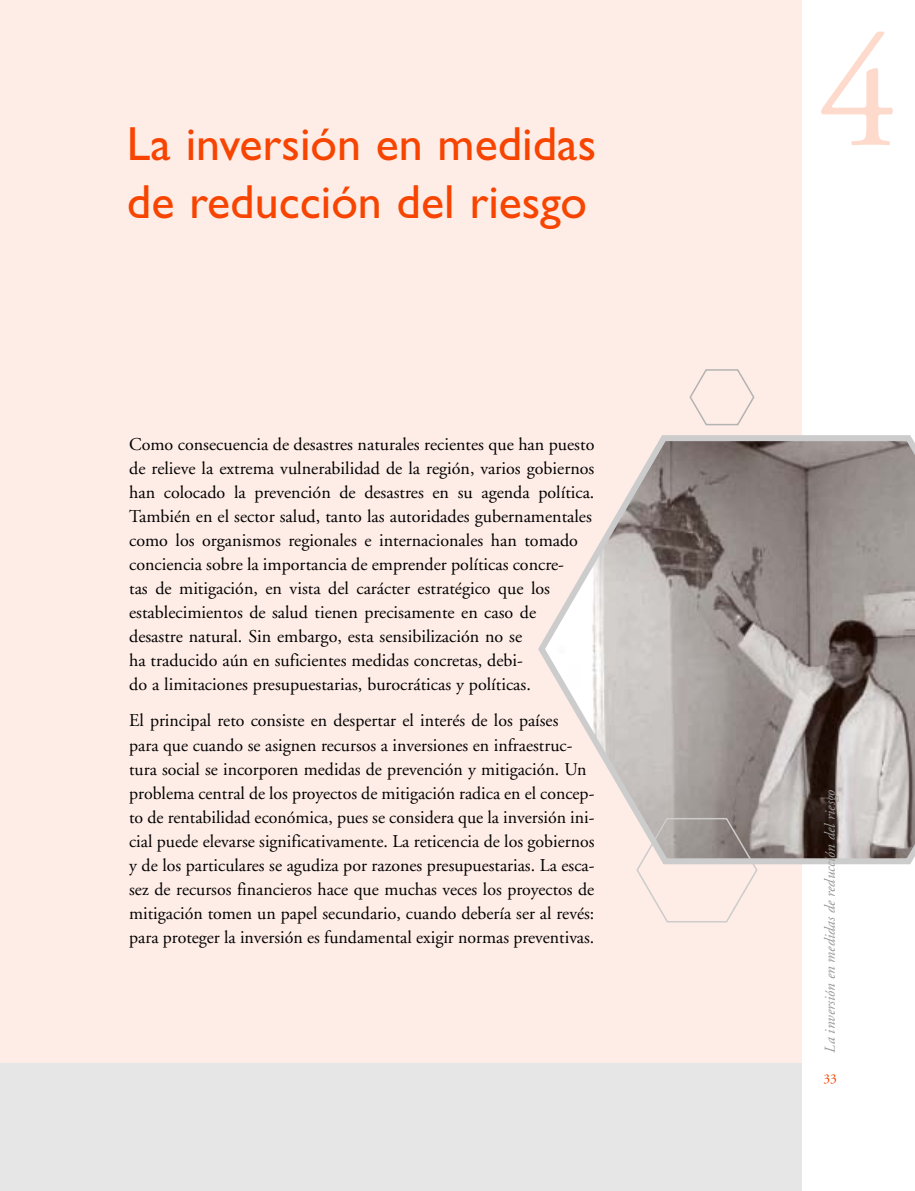
<style>
.page{position:relative;width:915px;height:1191px;background:#fff}
.page>*{position:absolute;margin:0;border:0;box-sizing:border-box;transform-origin:0 0}
.t1{font:160.2px "Adobe Garamond";color:#fddacc}
.t2{font:48px "Gill Sans";color:#f74400}
.t3{font:18px/24px "Adobe Garamond";color:#000}
.t4{font:italic 15px "Adobe Garamond";color:#999}
.t5{font:13.5px "Adobe Garamond";color:#f74400}
</style>
<div class="page">
<div style="left:0;top:0;width:800px;height:1191px;background:#feece6"></div>
<div style="left:0;top:1063px;width:800px;height:128px;background:#e6e6e6"></div>
<svg style="left:538px;top:435px;width:376px;height:429px"></svg>
<svg style="left:636px;top:818px;width:121px;height:104px"></svg>
<svg style="left:689px;top:369px;width:65px;height:56px"></svg>
<h2 class="t2" style="left:127px;top:126px;width:470px">La inversión en medidas</h2>
<h2 class="t2" style="left:127px;top:183px;width:461px">de reducción del riesgo</h2>
<p class="t3" style="left:129px;top:433px;width:466px">Como consecuencia de desastres naturales recientes que han puesto de relieve la extrema vulnerabilidad de la región, varios gobiernos han colocado la prevención de desastres en su agenda política.<br>También en el sector salud, tanto las autoridades gubernamentales como los organismos regionales e internacionales han tomado conciencia sobre la importancia de emprender políticas concre-<br>tas de mitigación, en vista del carácter estratégico que los establecimientos de salud tienen precisamente en caso de<br>desastre natural. Sin embargo, esta sensibilización no se<br>ha traducido aún en suficientes medidas concretas, debi-<br>do a limitaciones presupuestarias, burocráticas y políticas.</p>
<p class="t3" style="left:129px;top:710px;width:466px">El principal reto consiste en despertar el interés de los países<br>para que cuando se asignen recursos a inversiones en infraestruc&shy;tura social se incorporen medidas de prevención y mitigación. Un problema central de los proyectos de mitigación radica en el concep&shy;to de rentabilidad económica, pues se considera que la inversión ini&shy;cial puede elevarse significativamente. La reticencia de los gobiernos y de los particulares se agudiza por razones presupuestarias. La esca&shy;sez de recursos financieros hace que muchas veces los proyectos de mitigación tomen un papel secundario, cuando debería ser al revés: para proteger la inversión es fundamental exigir normas preventivas.</p>
<h1 class="t1" style="left:817px;top:30px;width:82px">4</h1>
<p class="t4" style="left:823px;top:1052px;width:264px;rotate:-90deg">La inversión en medidas de reducción del riesgo</p>
<p class="t5" style="left:823px;top:1073px;width:15px">33</p>
</div>
